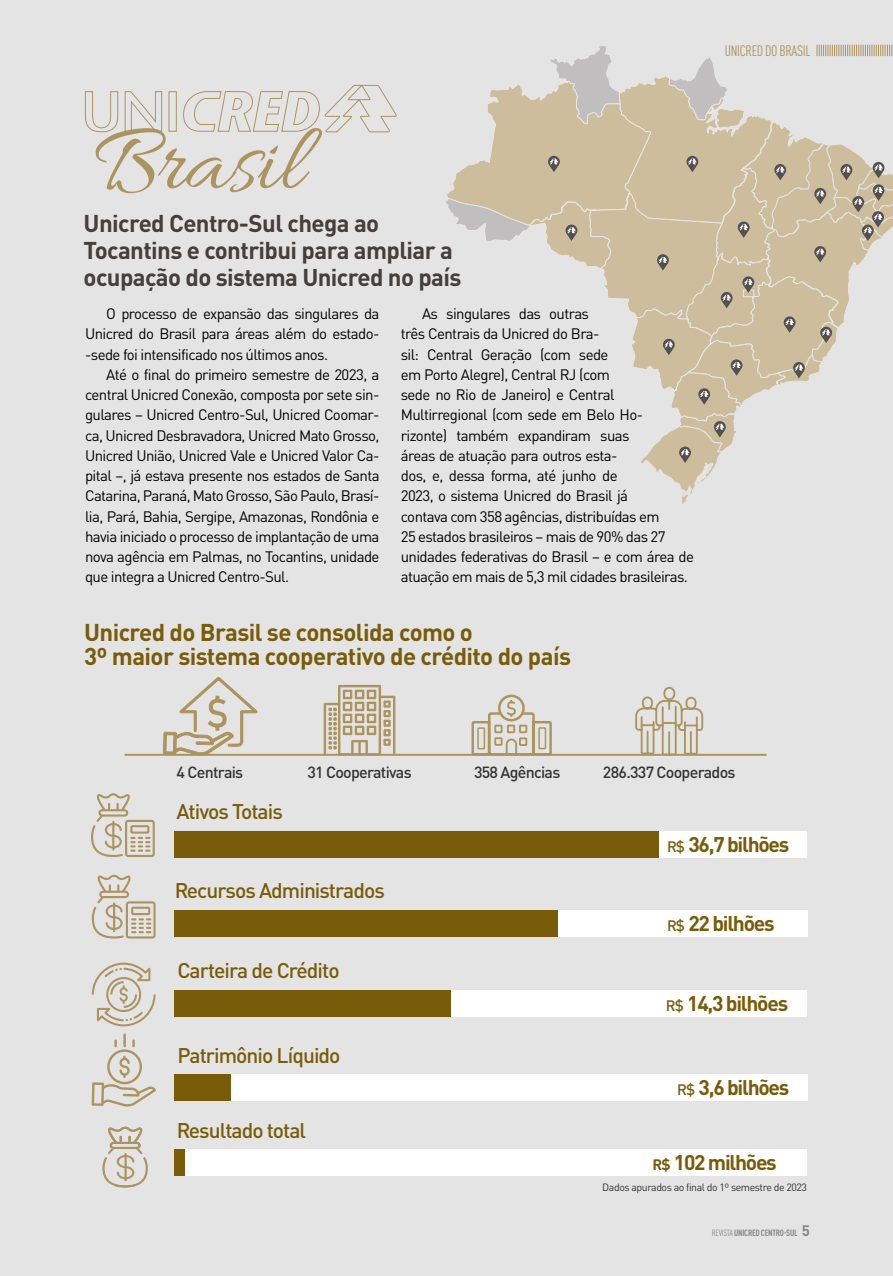
<style>
.page{position:relative;width:893px;height:1276px;background:#e5e4e4}
.page>*{position:absolute;margin:0;border:0;box-sizing:border-box;transform-origin:0 0}
.t1{font:97.95px "Allura";letter-spacing:-.01em;color:#ab945f}
.t2{font:700 24px/27px "DIN Pro";letter-spacing:-.025em;color:#443f3d}
.t3{font:700 24px/24px "DIN Pro";letter-spacing:-.025em;color:#785c0a}
.t4{font:500 21px "DIN Pro";letter-spacing:-.045em;color:#785c0a}
.t5{font:700 21px "DIN Pro";letter-spacing:-.06em;color:#785c0a}
.t6{font:500 16.05px "DIN Pro";letter-spacing:-.045em;color:#343434}
.t7{font:15px/20.2px "DIN Pro";letter-spacing:-.04em;color:#000;text-align:justify}
.t8{font:condensed 15px "DIN Pro";letter-spacing:-.02em;color:#ab945f}
.t9{font:10.5px "DIN Pro";letter-spacing:-.04em;color:#343434}
.t10{font:700 condensed 9px "DIN Pro";letter-spacing:-.02em;color:#8a8687}
.s1{font-weight:500;font-size:15px}
.s2{font-size:15px}
.s3{font-weight:400}
.s4{font-stretch:normal;font-size:15px}
</style>
<div class="page">
<svg style="left:85px;top:91px;width:92px;height:41px"></svg>
<svg style="left:183px;top:85px;width:214px;height:47px"></svg>
<svg style="left:163px;top:676px;width:101px;height:78px"></svg>
<svg style="left:324px;top:685px;width:71px;height:69px"></svg>
<svg style="left:470px;top:700px;width:83px;height:54px"></svg>
<div style="left:538px;top:727px;width:8px;height:22px;border:1px solid #ab945f"></div>
<div style="left:498px;top:694px;width:27px;height:27px;border:2px solid #ab945f;border-radius:50%"></div>
<svg style="left:634px;top:687px;width:70px;height:67px"></svg>
<hr style="left:125px;top:754px;width:641px;height:2px;background:#ab945f">
<svg style="left:92px;top:962px;width:64px;height:64px"></svg>
<svg style="left:91px;top:793px;width:64px;height:64px"></svg>
<svg style="left:92px;top:874px;width:64px;height:64px"></svg>
<svg style="left:102px;top:1126px;width:46px;height:61px"></svg>
<div style="left:178px;top:1149px;width:629px;height:26px;background:#fff"></div>
<div style="left:174px;top:1149px;width:11px;height:26px;background:#785c0a"></div>
<hr style="left:123px;top:1033px;width:3px;height:14px;background:#ab945f">
<svg style="left:92px;top:1039px;width:64px;height:67px"></svg>
<div style="left:179px;top:1074px;width:629px;height:27px;background:#fff"></div>
<div style="left:174px;top:1074px;width:57px;height:27px;background:#785c0a"></div>
<div style="left:177px;top:990px;width:630px;height:26px;background:#fff"></div>
<div style="left:174px;top:990px;width:277px;height:26px;background:#785c0a"></div>
<div style="left:178px;top:831px;width:629px;height:26px;background:#fff"></div>
<div style="left:174px;top:831px;width:485px;height:26px;background:#785c0a"></div>
<div style="left:179px;top:910px;width:629px;height:26px;background:#fff"></div>
<div style="left:174px;top:910px;width:384px;height:26px;background:#785c0a"></div>
<svg style="left:446px;top:44px;width:447px;height:460px"></svg>
<h1 class="t1" style="left:94px;top:108px;width:210px">Brasil</h1>
<h2 class="t2" style="left:84px;top:207px;width:379px">Unicred Centro-Sul chega ao<br>Tocantins e contribui para ampliar a ocupação do sistema Unicred no país</h2>
<p class="t7" style="left:85px;top:302px;width:296px;text-indent:21px">O processo de expansão das singulares da Unicred do Brasil para áreas além do estado--sede foi intensificado nos últimos anos.</p>
<p class="t7" style="left:85px;top:363px;width:296px;text-indent:21px">Até o final do primeiro semestre de 2023, a central Unicred Conexão, composta por sete sin&shy;gulares – Unicred Centro-Sul, Unicred Coomar&shy;ca, Unicred Desbravadora, Unicred Mato Grosso, Unicred União, Unicred Vale e Unicred Valor Ca&shy;pital –, já estava presente nos estados de Santa Catarina, Paraná, Mato Grosso, São Paulo, Brasí&shy;lia, Pará, Bahia, Sergipe, Amazonas, Rondônia e havia iniciado o processo de implantação de uma nova agência em Palmas, no Tocantins, unidade que integra a Unicred Centro-Sul.</p>
<p class="t7" style="left:401px;top:302px;width:295px;text-align:left;text-indent:21px">As singulares das outras<br>três Centrais da Unicred do Bra-<br>sil: Central Geração (com sede<br>em Porto Alegre), Central RJ (com<br>sede no Rio de Janeiro) e Central Multirregional (com sede em Belo Ho-<br>rizonte) também expandiram suas<br>áreas de atuação para outros esta-<br>dos, e, dessa forma, até junho de<br>2023, o sistema Unicred do Brasil já<br>contava com 358 agências, distribuídas em<br>25 estados brasileiros – mais de 90% das 27 unidades federativas do Brasil – e com área de atuação em mais de 5,3 mil cidades brasileiras.</p>
<h2 class="t3" style="left:84px;top:617px;width:488px">Unicred do Brasil se consolida como o<br>3º maior sistema cooperativo de crédito do país</h2>
<p class="t8" style="left:725px;top:40px;width:87px">UNICRED DO BRASIL</p>
<p class="t6" style="left:177px;top:758px;width:68px">4 Centrais</p>
<p class="t6" style="left:307px;top:758px;width:106px">31 Cooperativas</p>
<p class="t6" style="left:474px;top:758px;width:88px">358 Agências</p>
<p class="t6" style="left:603px;top:758px;width:134px">286.337 Cooperados</p>
<h3 class="t4" style="left:176px;top:794px;width:108px">Ativos Totais</h3>
<h3 class="t4" style="left:175px;top:873px;width:212px">Recursos Administrados</h3>
<h3 class="t4" style="left:177px;top:953px;width:164px">Carteira de Crédito</h3>
<h3 class="t4" style="left:177px;top:1038px;width:165px">Patrimônio Líquido</h3>
<h3 class="t4" style="left:177px;top:1113px;width:131px">Resultado total</h3>
<h3 class="t5" style="left:667px;top:827px;width:124px"><span class="s1">R$</span> 36,7 bilhões</h3>
<h3 class="t5" style="left:667px;top:906px;width:109px"><span class="s1">R$</span> 22 bilhões</h3>
<h3 class="t5" style="left:666px;top:986px;width:124px"><span class="s1">R$</span> 14,3 bilhões</h3>
<h3 class="t5" style="left:677px;top:1070px;width:114px"><span class="s1">R$</span> 3,6 bilhões</h3>
<h3 class="t5" style="left:652px;top:1145px;width:126px"><span class="s2">R$</span> 102 milhões</h3>
<p class="t9" style="left:602px;top:1179px;width:206px">Dados apurados ao final do 1º semestre de 2023</p>
<p class="t10" style="left:712px;top:1226px;width:100px"><span class="s3">REVISTA</span> UNICRED CENTRO-SUL <span class="s4">5</span></p>
</div>
